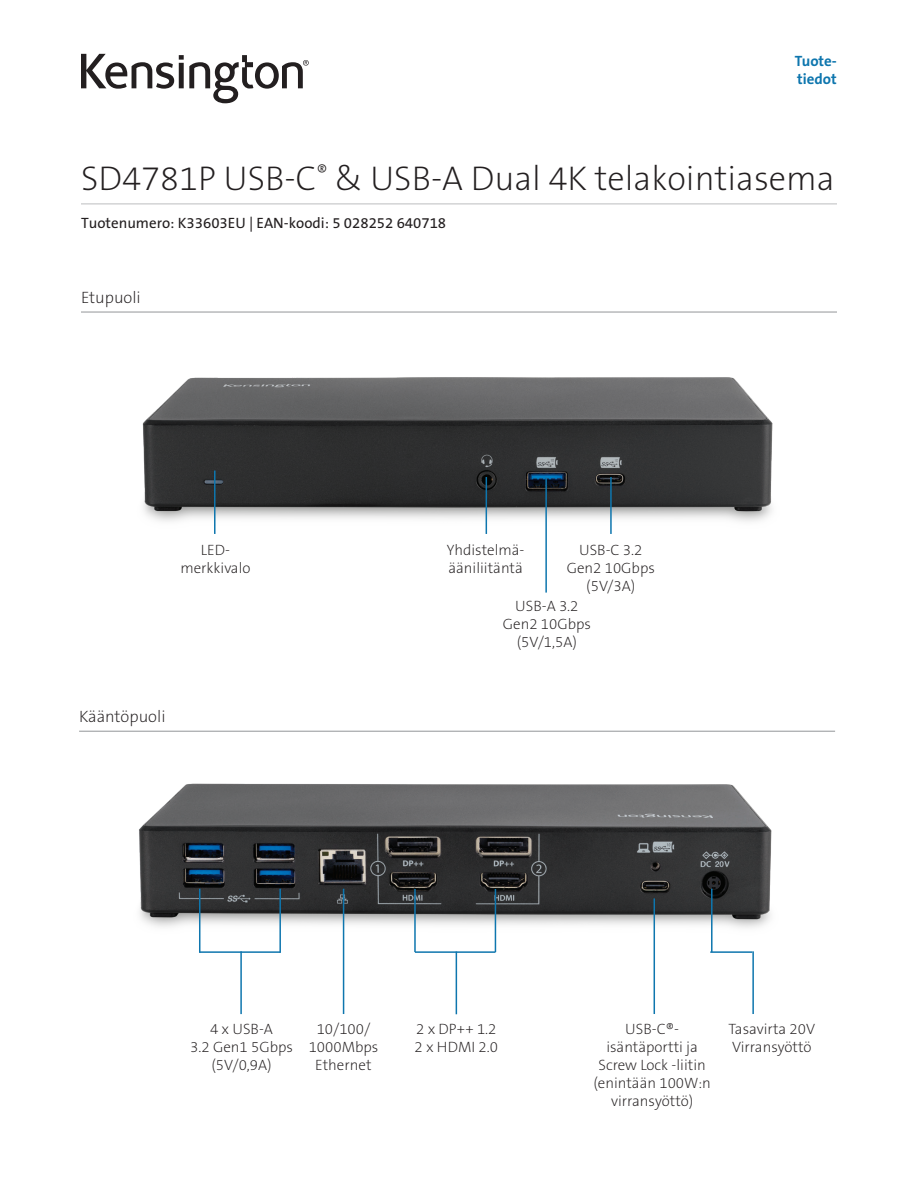
<style>
.page{position:relative;width:918px;height:1188px;background:#fff}
.page>*{position:absolute;margin:0;border:0;box-sizing:border-box;transform-origin:0 0}
.t1{font:34.5px "The Sans KENSINGTON2 XL";color:#231f20}
.t2{font:16.5px "The Sans KENSINGTON2 XL";color:#231f20}
.t3{font:15px/18px "The Sans KENSINGTON2 XL";color:#231f20;text-align:center}
.t4{font:15px "The Sans KENSINGTON5 Rg";color:#231f20}
.t5{font:15px/18px "The Sans KENSINGTON7 Bd";color:#0e76ae}
</style>
<div class="page">
<svg style="left:81px;top:54px;width:228px;height:49px"></svg>
<hr style="left:81px;top:204px;width:756px;height:1px;background:#bcbdc0">
<img style="left:139px;top:783px;width:633px;height:187px">
<hr style="left:79px;top:731px;width:756px;height:1px;background:#939598">
<hr style="left:199px;top:889px;width:1px;height:64px;background:#0e76ae">
<hr style="left:279px;top:889px;width:2px;height:64px;background:#0e76ae">
<hr style="left:200px;top:951px;width:80px;height:2px;background:#0e76ae">
<hr style="left:240px;top:951px;width:2px;height:63px;background:#0e76ae">
<hr style="left:654px;top:898px;width:1px;height:116px;background:#0e76ae">
<hr style="left:343px;top:889px;width:1px;height:125px;background:#0e76ae">
<hr style="left:414px;top:889px;width:2px;height:63px;background:#0e76ae">
<hr style="left:495px;top:889px;width:1px;height:63px;background:#0e76ae">
<hr style="left:415px;top:951px;width:80px;height:2px;background:#0e76ae">
<hr style="left:456px;top:952px;width:1px;height:62px;background:#0e76ae">
<hr style="left:711px;top:889px;width:2px;height:63px;background:#0e76ae">
<hr style="left:710px;top:951px;width:42px;height:2px;background:#0e76ae">
<hr style="left:752px;top:951px;width:2px;height:63px;background:#0e76ae">
<img style="left:142px;top:377px;width:631px;height:157px">
<hr style="left:81px;top:312px;width:756px;height:1px;background:#939598">
<hr style="left:486px;top:477px;width:1px;height:57px;background:#0e76ae">
<hr style="left:545px;top:477px;width:2px;height:116px;background:#0e76ae">
<hr style="left:610px;top:477px;width:2px;height:57px;background:#0e76ae">
<hr style="left:214px;top:471px;width:2px;height:63px;background:#0e76ae">
<p class="t5" style="left:795px;top:52px;width:44px">Tuote&shy;tiedot</p>
<h1 class="t1" style="left:81px;top:160px;width:755px">SD4781P USB-C<sup>®</sup> &amp; USB-A Dual 4K telakointiasema</h1>
<p class="t4" style="left:81px;top:215px;width:367px">Tuotenumero: K33603EU | EAN-koodi: 5 028252 640718</p>
<p class="t2" style="left:81px;top:289px;width:61px">Etupuoli</p>
<p class="t3" style="left:180px;top:542px;width:72px">LED&shy;merkkivalo</p>
<p class="t2" style="left:79px;top:708px;width:88px">Kääntöpuoli</p>
<p class="t3" style="left:447px;top:542px;width:79px;text-align:left">Yhdistelmä&shy;ääniliitäntä</p>
<p class="t3" style="left:503px;top:598px;width:90px">USB-A 3.2<br>Gen2 10Gbps (5V/1,5A)</p>
<p class="t3" style="left:567px;top:542px;width:90px">USB-C 3.2<br>Gen2 10Gbps (5V/3A)</p>
<p class="t3" style="left:190px;top:1021px;width:104px">4 x USB-A<br>3.2 Gen1 5Gbps (5V/0,9A)</p>
<p class="t3" style="left:593px;top:1020px;width:119px">USB-C®- isäntäportti ja<br>Screw Lock -liitin (enintään 100W:n virransyöttö)</p>
<p class="t3" style="left:309px;top:1021px;width:71px">10/100/<br>1000Mbps<br>Ethernet</p>
<p class="t3" style="left:415px;top:1020px;width:85px;text-align:left">2 x DP++ 1.2<br>2 x HDMI 2.0</p>
<p class="t3" style="left:729px;top:1020px;width:88px;text-align:left">Tasavirta 20V<br>Virransyöttö</p>
</div>
